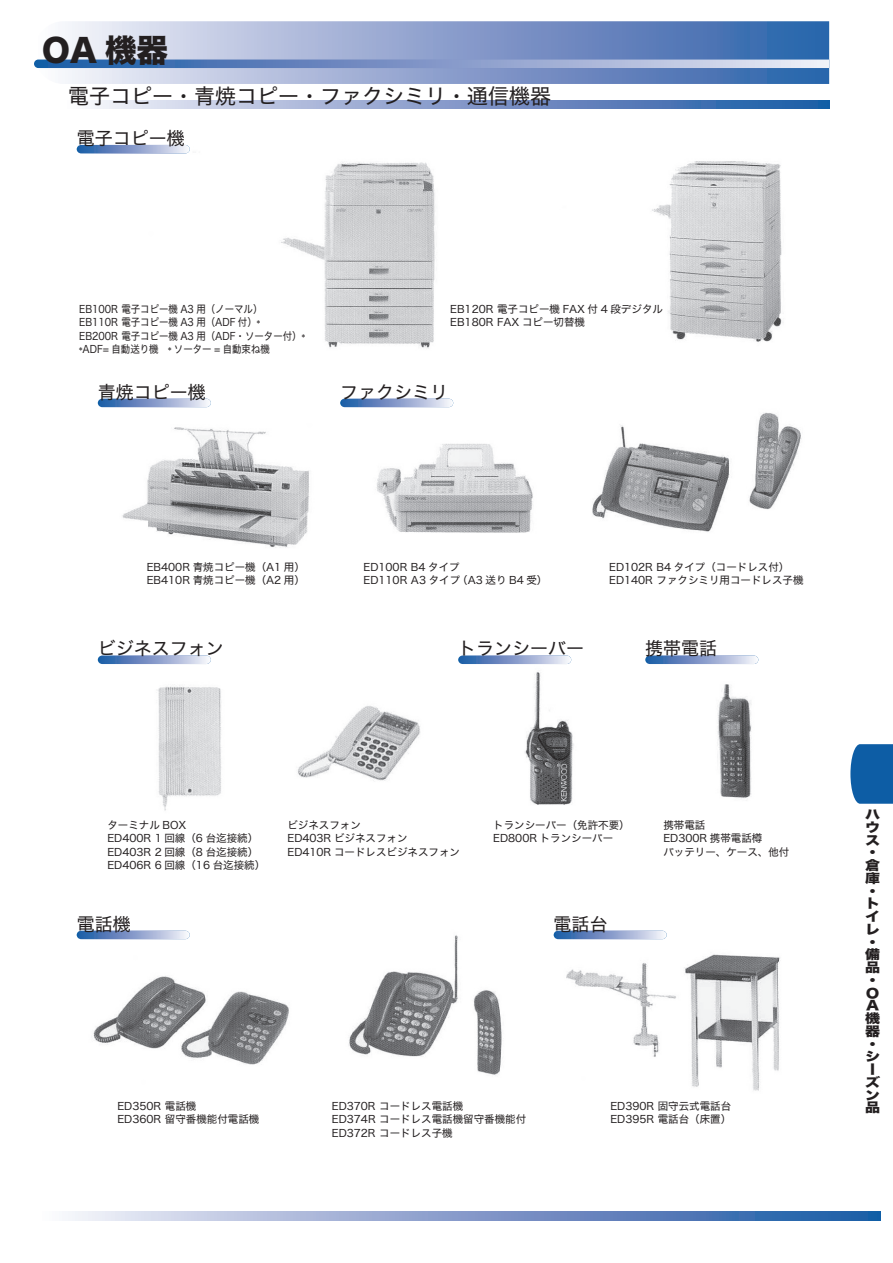
<style>
.page{position:relative;width:893px;height:1263px;background:#fff}
.page>*{position:absolute;margin:0;border:0;box-sizing:border-box;transform-origin:0 0}
.t1{font:31.5px "Hiragino Kaku W8 90 msp RKSJ H";color:#231f20}
.t2{font:21px "Hiragino Kaku W4 90 msp RKSJ H";color:#231f20}
.t3{font:18px "Hiragino Kaku W4 90 msp RKSJ H";color:#231f20}
.t4{font:12.75px/12.8px "Hiragino Kaku W8 90 msp RKSJ H";color:#231f20;scale:1.18 1}
.t5{font:10.5px/13.5px "Hiragino Kaku W4 90 msp RKSJ H";color:#231f20}
.t6{font:10.5px/13.5px "Hiragino Kaku W4 90 msp RKSJ H";color:#231f20;scale:.9 1}
</style>
<div class="page">
<svg style="left:850px;top:744px;width:43px;height:60px;background:#1d67aa"></svg>
<svg style="left:68px;top:1212px;width:812px;height:8px;background:#849dcb"></svg>
<img style="left:76px;top:144px;width:706px;height:205px">
<img style="left:97px;top:398px;width:705px;height:413px">
<svg style="left:36px;top:21px;width:793px;height:63px;background:#91a6d0"></svg>
<svg style="left:34px;top:60px;width:795px;height:8px;background:#829cca"></svg>
<svg style="left:91px;top:100px;width:738px;height:9px;background:#849dcb"></svg>
<svg style="left:98px;top:399px;width:113px;height:8px"></svg>
<svg style="left:340px;top:399px;width:113px;height:8px"></svg>
<svg style="left:98px;top:655px;width:113px;height:9px"></svg>
<svg style="left:458px;top:655px;width:113px;height:9px"></svg>
<svg style="left:645px;top:655px;width:113px;height:9px"></svg>
<svg style="left:77px;top:145px;width:113px;height:8px"></svg>
<img style="left:76px;top:930px;width:704px;height:161px">
<svg style="left:77px;top:931px;width:113px;height:8px"></svg>
<svg style="left:554px;top:931px;width:113px;height:8px"></svg>
<h1 class="t1" style="left:42px;top:33px;width:128px">OA 機器</h1>
<h2 class="t2" style="left:68px;top:85px;width:484px">電子コピー・青焼コピー・ファクシミリ・通信機器</h2>
<h3 class="t3" style="left:77px;top:129px;width:109px">電子コピー機</h3>
<p class="t6" style="left:79px;top:302px;width:253px">EB100R 電子コピー機 A3 用（ノーマル）<br>EB110R 電子コピー機 A3 用（ADF 付）*<br>EB200R 電子コピー機 A3 用（ADF・ソーター付）* *ADF= 自動送り機　* ソーター = 自動束ね機</p>
<p class="t5" style="left:450px;top:302px;width:214px">EB120R 電子コピー機 FAX 付 4 段デジタル<br>EB180R FAX コピー切替機</p>
<h3 class="t3" style="left:98px;top:383px;width:109px">青焼コピー機</h3>
<h3 class="t3" style="left:340px;top:383px;width:109px">ファクシミリ</h3>
<p class="t5" style="left:147px;top:560px;width:160px">EB400R 青焼コピー機（A1 用）<br>EB410R 青焼コピー機（A2 用）</p>
<p class="t5" style="left:364px;top:560px;width:185px">ED100R B4 タイプ<br>ED110R A3 タイプ（A3 送り B4 受）</p>
<p class="t5" style="left:609px;top:560px;width:196px">ED102R B4 タイプ（コードレス付）<br>ED140R ファクシミリ用コードレス子機</p>
<h3 class="t3" style="left:98px;top:639px;width:128px">ビジネスフォン</h3>
<h3 class="t3" style="left:458px;top:639px;width:127px">トランシーバー</h3>
<h3 class="t3" style="left:645px;top:639px;width:73px">携帯電話</h3>
<p class="t5" style="left:107px;top:819px;width:159px">ターミナル BOX<br>ED400R 1 回線（6 台迄接続）<br>ED403R 2 回線（8 台迄接続）<br>ED406R 6 回線（16 台迄接続）</p>
<p class="t5" style="left:287px;top:819px;width:174px">ビジネスフォン<br>ED403R ビジネスフォン<br>ED410R コードレスビジネスフォン</p>
<p class="t5" style="left:493px;top:819px;width:138px">トランシーパー（免許不要）<br>ED800R トランシーパー</p>
<p class="t5" style="left:663px;top:819px;width:127px">携帯電話<br>ED300R 携帯電話樽<br>バッテリー、ケース、他付</p>
<h3 class="t3" style="left:77px;top:915px;width:55px">電話機</h3>
<h3 class="t3" style="left:554px;top:915px;width:55px">電話台</h3>
<p class="t5" style="left:117px;top:1099px;width:143px">ED350R 電話機<br>ED360R 留守番機能付電話機</p>
<p class="t5" style="left:332px;top:1099px;width:196px">ED370R コードレス電話機<br>ED374R コードレス電話機留守番機能付<br>ED372R コードレス子機</p>
<p class="t5" style="left:610px;top:1099px;width:122px">ED390R 固守云式電話台<br>ED395R 電話台（床置）</p>
<p class="t4" style="left:865px;top:808px;width:14px">ハウス・倉庫・トイレ・備品・<br>Ｏ<br>Ａ機器・シーズン品</p>
</div>
